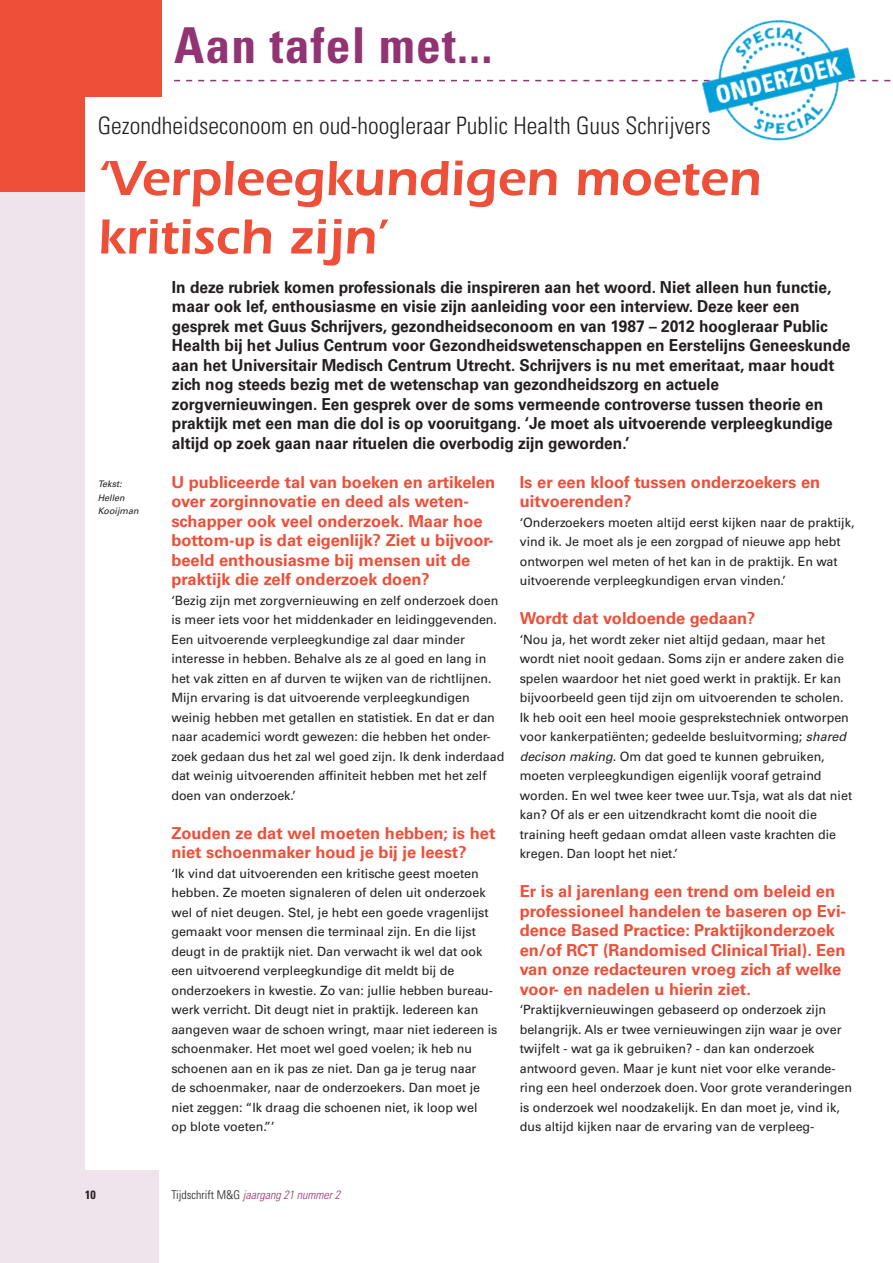
<style>
.page{position:relative;width:893px;height:1263px;background:#fff}
.page>*{position:absolute;margin:0;border:0;box-sizing:border-box;transform-origin:0 0}
.Art__instapkop{font:600 51px/58.5px "ITC Eras Std";color:#ed4f39}
.Art__rubriekskop_lin{font:700 condensed 49.5px "Univers LT Std";letter-spacing:.025em;color:#923374}
.Art__chapeau{font:300 condensed 24px "Univers LT Std";color:#231f20}
.Art__intro{font:700 16.5px/19.5px "Univers LT Std";color:#231f20;scale:.94 1}
.Art__tussenkop{font:700 16.5px/19.5px "Univers LT Std";color:#ed4f39}
.Art__plat{font:12.75px/19.5px "Univers LT Std";color:#231f20}
.t1{font:italic 300 condensed 12px "Univers LT Std";color:#923374}
.t2{font:700 condensed 12px "Univers LT Std";color:#231f20}
.Art__auteursinfo{font:italic 9px "Univers LT Std";color:#231f20}
.s1{font-style:italic}
.s2{font-style:normal;color:#231f20}
</style>
<div class="page">
<div style="left:0;top:0;width:159px;height:1263px;background:#f0e4ec"></div>
<div style="left:0;top:0;width:162px;height:191px;background:#ed4f39"></div>
<div style="left:85px;top:97px;width:770px;height:1073px;background:#fff"></div>
<svg style="left:174px;top:80px;width:717px;height:1px"></svg>
<img style="left:684px;top:19px;width:190px;height:122px">
<p class="Art__rubriekskop_lin" style="left:174px;top:15px;width:320px">Aan tafel met...</p>
<p class="Art__chapeau" style="left:98px;top:111px;width:614px">Gezondheidseconoom en oud-hoogleraar Public Health Guus Schrijvers</p>
<p class="Art__instapkop" style="left:98px;top:149px;width:665px">‘Verpleegkundigen moeten kritisch zijn’</p>
<p class="Art__auteursinfo" style="left:98px;top:479px;width:25px">Tekst:</p>
<p class="Art__auteursinfo" style="left:98px;top:492px;width:29px">Hellen</p>
<p class="Art__auteursinfo" style="left:98px;top:506px;width:42px">Kooijman</p>
<p class="Art__intro" style="left:172px;top:277px;width:723px">In deze rubriek komen professionals die inspireren aan het woord. Niet alleen hun functie, maar ook lef, enthousiasme en visie zijn aanleiding voor een interview. Deze keer een gesprek met Guus Schrijvers, gezondheidseconoom en van 1987 – 2012 hoogleraar Public Health bij het Julius Centrum voor Gezondheidswetenschappen en Eerstelijns Geneeskunde aan het Universitair Medisch Centrum Utrecht. Schrijvers is nu met emeritaat, maar houdt zich nog steeds bezig met de wetenschap van gezondheidszorg en actuele zorgvernieuwingen. Een gesprek over de soms vermeende controverse tussen theorie en praktijk met een man die dol is op vooruitgang. ‘Je moet als uitvoerende verpleegkundige altijd op zoek gaan naar rituelen die overbodig zijn geworden.’</p>
<p class="Art__tussenkop" style="left:171px;top:472px;width:325px">U publiceerde tal van boeken en artikelen over zorginnovatie en deed als weten&shy;schapper ook veel onderzoek. Maar hoe bottom-up is dat eigenlijk? Ziet u bijvoor&shy;beeld enthousiasme bij mensen uit de praktijk die zelf onderzoek doen?</p>
<p class="Art__plat" style="left:171px;top:590px;width:335px">‘Bezig zijn met zorgvernieuwing en zelf onderzoek doen is meer iets voor het middenkader en leidinggevenden.<br>Een uitvoerende verpleegkundige zal daar minder interesse in hebben. Behalve als ze al goed en lang in het vak zitten en af durven te wijken van de richtlijnen.<br>Mijn ervaring is dat uitvoerende verpleegkundigen weinig hebben met getallen en statistiek. En dat er dan naar academici wordt gewezen: die hebben het onder&shy;zoek gedaan dus het zal wel goed zijn. Ik denk inderdaad dat weinig uitvoerenden affiniteit hebben met het zelf doen van onderzoek.’</p>
<p class="Art__tussenkop" style="left:171px;top:823px;width:326px">Zouden ze dat wel moeten hebben; is het niet schoenmaker houd je bij je leest?</p>
<p class="Art__plat" style="left:171px;top:863px;width:328px">‘Ik vind dat uitvoerenden een kritische geest moeten hebben. Ze moeten signaleren of delen uit onderzoek wel of niet deugen. Stel, je hebt een goede vragenlijst gemaakt voor mensen die terminaal zijn. En die lijst deugt in de praktijk niet. Dan verwacht ik wel dat ook een uitvoerend verpleegkundige dit meldt bij de onderzoekers in kwestie. Zo van: jullie hebben bureau&shy;werk verricht. Dit deugt niet in praktijk. Iedereen kan aangeven waar de schoen wringt, maar niet iedereen is schoenmaker. Het moet wel goed voelen; ik heb nu schoenen aan en ik pas ze niet. Dan ga je terug naar<br>de schoenmaker, naar de onderzoekers. Dan moet je niet zeggen: “Ik draag die schoenen niet, ik loop wel<br>op blote voeten.”’</p>
<p class="Art__tussenkop" style="left:520px;top:472px;width:302px">Is er een kloof tussen onderzoekers en uitvoerenden?</p>
<p class="Art__plat" style="left:520px;top:512px;width:336px">‘Onderzoekers moeten altijd eerst kijken naar de praktijk, vind ik. Je moet als je een zorgpad of nieuwe app hebt ontworpen wel meten of het kan in de praktijk. En wat uitvoerende verpleegkundigen ervan vinden.’</p>
<p class="Art__tussenkop" style="left:520px;top:609px;width:237px">Wordt dat voldoende gedaan?</p>
<p class="Art__plat" style="left:520px;top:629px;width:334px">‘Nou ja, het wordt zeker niet altijd gedaan, maar het wordt niet nooit gedaan. Soms zijn er andere zaken die spelen waardoor het niet goed werkt in praktijk. Er kan bijvoorbeeld geen tijd zijn om uitvoerenden te scholen.<br>Ik heb ooit een heel mooie gesprekstechniek ontworpen voor kankerpatiënten; gedeelde besluitvorming; <span class="s1">shared decison making</span>. Om dat goed te kunnen gebruiken, moeten verpleegkundigen eigenlijk vooraf getraind worden. En wel twee keer twee uur. Tsja, wat als dat niet kan? Of als er een uitzendkracht komt die nooit die training heeft gedaan omdat alleen vaste krachten die kregen. Dan loopt het niet.’</p>
<p class="Art__tussenkop" style="left:520px;top:882px;width:328px">Er is al jarenlang een trend om beleid en professioneel handelen te baseren op Evi&shy;dence Based Practice: Praktijkonderzoek en/of RCT (Randomised Clinical Trial). Een van onze redacteuren vroeg zich af welke voor- en nadelen u hierin ziet.</p>
<p class="Art__plat" style="left:520px;top:1000px;width:334px">‘Praktijkvernieuwingen gebaseerd op onderzoek zijn belangrijk. Als er twee vernieuwingen zijn waar je over twijfelt - wat ga ik gebruiken? - dan kan onderzoek antwoord geven. Maar je kunt niet voor elke verande&shy;ring een heel onderzoek doen. Voor grote veranderingen is onderzoek wel noodzakelijk. En dan moet je, vind ik, dus altijd kijken naar de ervaring van de verpleeg-</p>
<p class="t2" style="left:85px;top:1188px;width:12px">10</p>
<p class="t1" style="left:171px;top:1188px;width:170px"><span class="s2">Tijdschrift M&amp;G</span> jaargang 21 nummer 2</p>
</div>
